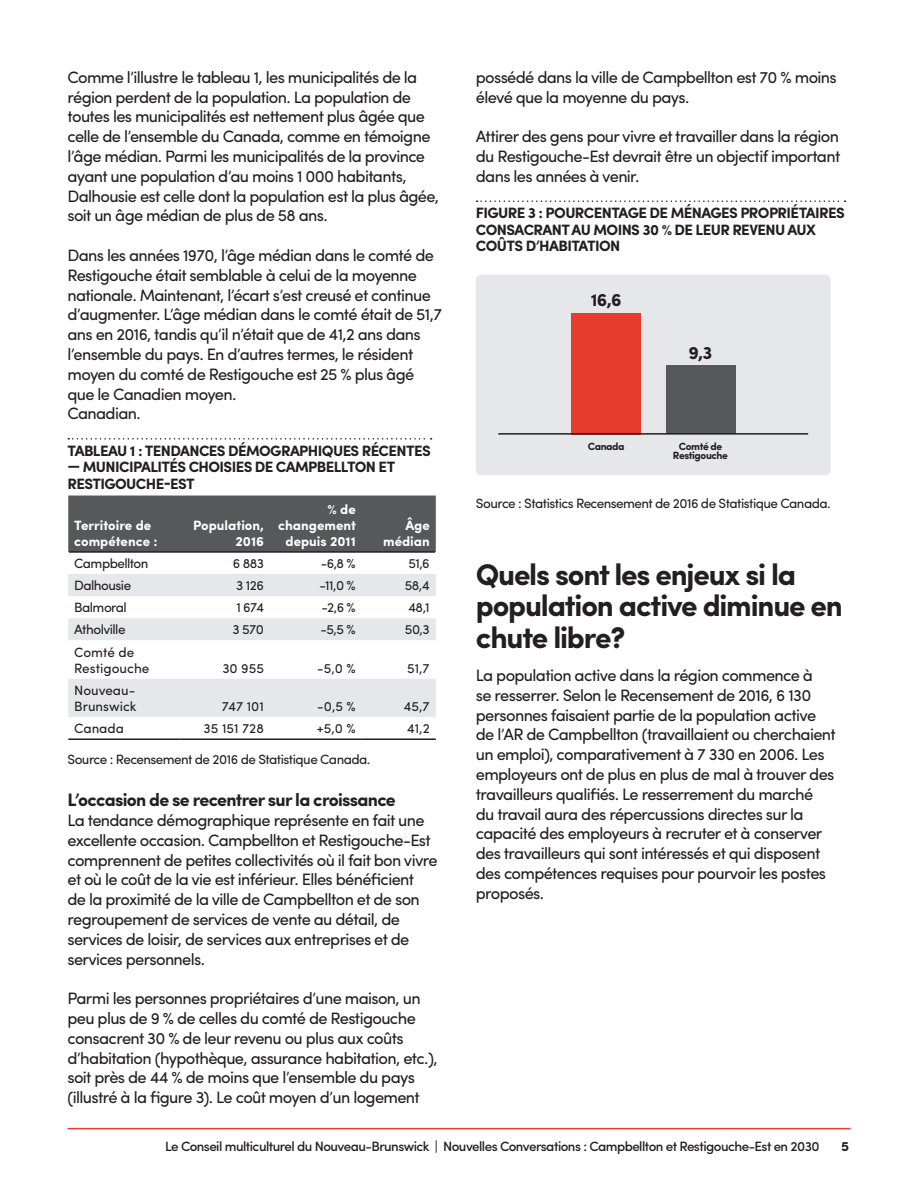
<style>
.page{position:relative;width:918px;height:1188px;background:#fff}
.page>*{position:absolute;margin:0;border:0;box-sizing:border-box;transform-origin:0 0}
.t1{font:700 30px/31.5px "Sofia Pro";letter-spacing:-.04em;color:#231f20}
.t2{font:700 18px "Sofia Pro";letter-spacing:-.04em;color:#231f20}
.t3{font:16.5px/19.8px "Sofia Pro";letter-spacing:-.04em;color:#231f20}
.t4{font:700 15px/16.5px "Sofia Pro";letter-spacing:-.04em;color:#231f20}
.t5{font:13.5px "Sofia Pro";letter-spacing:-.04em;color:#231f20}
.t6{font:500 13.5px "Sofia Pro";letter-spacing:-.04em;color:#231f20}
.t7{font:700 13.5px/16.2px "Sofia Pro";color:#fff;text-align:right}
.t8{font:13.5px/16.2px "Sofia Pro";color:#231f20}
.t9{font:700 13.5px "Sofia Pro";color:#231f20}
.t10{font:700 10.5px/9.6px "Sofia Pro";letter-spacing:-.04em;color:#231f20;text-align:center}
</style>
<div class="page">
<hr style="left:68px;top:1128px;width:782px;height:1px;background:#e73b2e">
<svg style="left:68px;top:438px;width:364px;height:2px"></svg>
<div style="left:68px;top:496px;width:368px;height:56px;background:#57585a"></div>
<svg style="left:68px;top:574px;width:368px;height:143px"></svg>
<hr style="left:68px;top:738px;width:112px;height:2px;background:#231f20">
<hr style="left:180px;top:738px;width:90px;height:2px;background:#231f20">
<hr style="left:270px;top:738px;width:92px;height:2px;background:#231f20">
<hr style="left:362px;top:738px;width:74px;height:2px;background:#231f20">
<hr style="left:69px;top:551px;width:111px;height:2px;background:#231f20">
<hr style="left:180px;top:551px;width:90px;height:2px;background:#231f20">
<hr style="left:270px;top:551px;width:92px;height:2px;background:#231f20">
<hr style="left:362px;top:551px;width:73px;height:2px;background:#231f20">
<svg style="left:477px;top:200px;width:369px;height:2px"></svg>
<div style="left:476px;top:275px;width:355px;height:200px;background:#e6e7e9;border-radius:5px"></div>
<div style="left:572px;top:313px;width:69px;height:122px;background:#e73b2e"></div>
<div style="left:666px;top:366px;width:69px;height:68px;background:#57585a"></div>
<hr style="left:498px;top:433px;width:310px;height:2px;background:#231f20">
<p class="t3" style="left:68px;top:66px;width:373px">Comme l’illustre le tableau 1, les municipalités de la région perdent de la population. La population de toutes les municipalités est nettement plus âgée que celle de l’ensemble du Canada, comme en témoigne l’âge médian. Parmi les municipalités de la province ayant une population d’au moins 1 000 habitants, Dalhousie est celle dont la population est la plus âgée, soit un âge médian de plus de 58 ans.</p>
<p class="t3" style="left:68px;top:244px;width:376px">Dans les années 1970, l’âge médian dans le comté de Restigouche était semblable à celui de la moyenne nationale. Maintenant, l’écart s’est creusé et continue d’augmenter. L’âge médian dans le comté était de 51,7 ans en 2016, tandis qu’il n’était que de 41,2 ans dans l’ensemble du pays. En d’autres termes, le résident moyen du comté de Restigouche est 25 % plus âgé que le Canadien moyen.<br>Canadian.</p>
<p class="t4" style="left:68px;top:441px;width:365px">TABLEAU 1 : TENDANCES DÉMOGRAPHIQUES RÉCENTES</p>
<p class="t4" style="left:68px;top:458px;width:329px">— MUNICIPALITÉS CHOISIES DE CAMPBELLTON ET<br>RESTIGOUCHE-EST</p>
<p class="t7" style="left:74px;top:516px;width:85px;text-align:left">Territoire de compétence :</p>
<p class="t7" style="left:193px;top:516px;width:72px">Population,<br>2016</p>
<p class="t7" style="left:278px;top:500px;width:80px">% de changement depuis 2011</p>
<p class="t7" style="left:383px;top:516px;width:48px">Âge médian</p>
<p class="t5" style="left:74px;top:553px;width:76px">Campbellton</p>
<p class="t5" style="left:233px;top:553px;width:33px">6 883</p>
<p class="t5" style="left:321px;top:553px;width:37px">-6,8 %</p>
<p class="t5" style="left:408px;top:553px;width:23px">51,6</p>
<p class="t5" style="left:74px;top:575px;width:58px">Dalhousie</p>
<p class="t5" style="left:236px;top:575px;width:29px">3 126</p>
<p class="t5" style="left:319px;top:575px;width:38px">-11,0 %</p>
<p class="t5" style="left:405px;top:575px;width:27px">58,4</p>
<p class="t5" style="left:74px;top:598px;width:54px">Balmoral</p>
<p class="t5" style="left:236px;top:598px;width:29px">1 674</p>
<p class="t5" style="left:321px;top:598px;width:36px">-2,6 %</p>
<p class="t5" style="left:408px;top:598px;width:23px">48,1</p>
<p class="t5" style="left:74px;top:620px;width:53px">Atholville</p>
<p class="t5" style="left:232px;top:620px;width:33px">3 570</p>
<p class="t5" style="left:321px;top:620px;width:37px">-5,5 %</p>
<p class="t5" style="left:405px;top:620px;width:26px">50,3</p>
<p class="t8" style="left:74px;top:643px;width:77px">Comté de<br>Restigouche</p>
<p class="t5" style="left:222px;top:658px;width:43px">30 955</p>
<p class="t5" style="left:317px;top:658px;width:40px">-5,0 %</p>
<p class="t5" style="left:407px;top:658px;width:24px">51,7</p>
<p class="t8" style="left:74px;top:681px;width:64px">Nouveau-<br>Brunswick</p>
<p class="t5" style="left:222px;top:696px;width:44px">747 101</p>
<p class="t5" style="left:317px;top:696px;width:40px">-0,5 %</p>
<p class="t5" style="left:404px;top:696px;width:28px">45,7</p>
<p class="t5" style="left:74px;top:719px;width:51px">Canada</p>
<p class="t5" style="left:204px;top:719px;width:62px">35 151 728</p>
<p class="t5" style="left:317px;top:719px;width:40px">+5,0 %</p>
<p class="t5" style="left:407px;top:719px;width:25px">41,2</p>
<p class="t5" style="left:68px;top:749px;width:304px">Source : Recensement de 2016 de Statistique Canada.</p>
<p class="t2" style="left:68px;top:786px;width:330px">L’occasion de se recentrer sur la croissance</p>
<p class="t3" style="left:68px;top:809px;width:372px">La tendance démographique représente en fait une excellente occasion. Campbellton et Restigouche-Est comprennent de petites collectivités où il fait bon vivre et où le coût de la vie est inférieur. Elles bénéficient<br>de la proximité de la ville de Campbellton et de son regroupement de services de vente au détail, de services de loisir, de services aux entreprises et de services personnels.</p>
<p class="t3" style="left:68px;top:987px;width:372px">Parmi les personnes propriétaires d’une maison, un peu plus de 9 % de celles du comté de Restigouche consacrent 30 % de leur revenu ou plus aux coûts d’habitation (hypothèque, assurance habitation, etc.), soit près de 44 % de moins que l’ensemble du pays (illustré à la figure 3). Le coût moyen d’un logement</p>
<p class="t3" style="left:476px;top:66px;width:362px">possédé dans la ville de Campbellton est 70 % moins élevé que la moyenne du pays.</p>
<p class="t3" style="left:476px;top:125px;width:366px;text-align:justify">Attirer des gens pour vivre et travailler dans la région du Restigouche-Est devrait être un objectif important dans les années à venir.</p>
<p class="t4" style="left:476px;top:204px;width:370px">FIGURE 3 : POURCENTAGE DE MÉNAGES PROPRIÉTAIRES<br>CONSACRANT AU MOINS 30 % DE LEUR REVENU AUX<br>COÛTS D’HABITATION</p>
<p class="t2" style="left:591px;top:286px;width:32px">16,6</p>
<p class="t10" style="left:588px;top:441px;width:38px">Canada</p>
<p class="t2" style="left:688px;top:339px;width:26px">9,3</p>
<p class="t10" style="left:673px;top:441px;width:57px">Comté de<br>Restigouche</p>
<p class="t5" style="left:476px;top:494px;width:356px">Source : Statistics Recensement de 2016 de Statistique Canada.</p>
<h1 class="t1" style="left:476px;top:557px;width:369px">Quels sont les enjeux si la population active diminue en chute libre?</h1>
<p class="t3" style="left:476px;top:664px;width:362px">La population active dans la région commence à<br>se resserrer. Selon le Recensement de 2016, 6 130 personnes faisaient partie de la population active de l’AR de Campbellton (travaillaient ou cherchaient un emploi), comparativement à 7 330 en 2006. Les employeurs ont de plus en plus de mal à trouver des travailleurs qualifiés. Le resserrement du marché du travail aura des répercussions directes sur la capacité des employeurs à recruter et à conserver des travailleurs qui sont intéressés et qui disposent des compétences requises pour pourvoir les postes proposés.</p>
<p class="t6" style="left:165px;top:1136px;width:656px">Le Conseil multiculturel du Nouveau-Brunswick | Nouvelles Conversations : Campbellton et Restigouche-Est en 2030</p>
<p class="t9" style="left:841px;top:1136px;width:9px">5</p>
</div>
